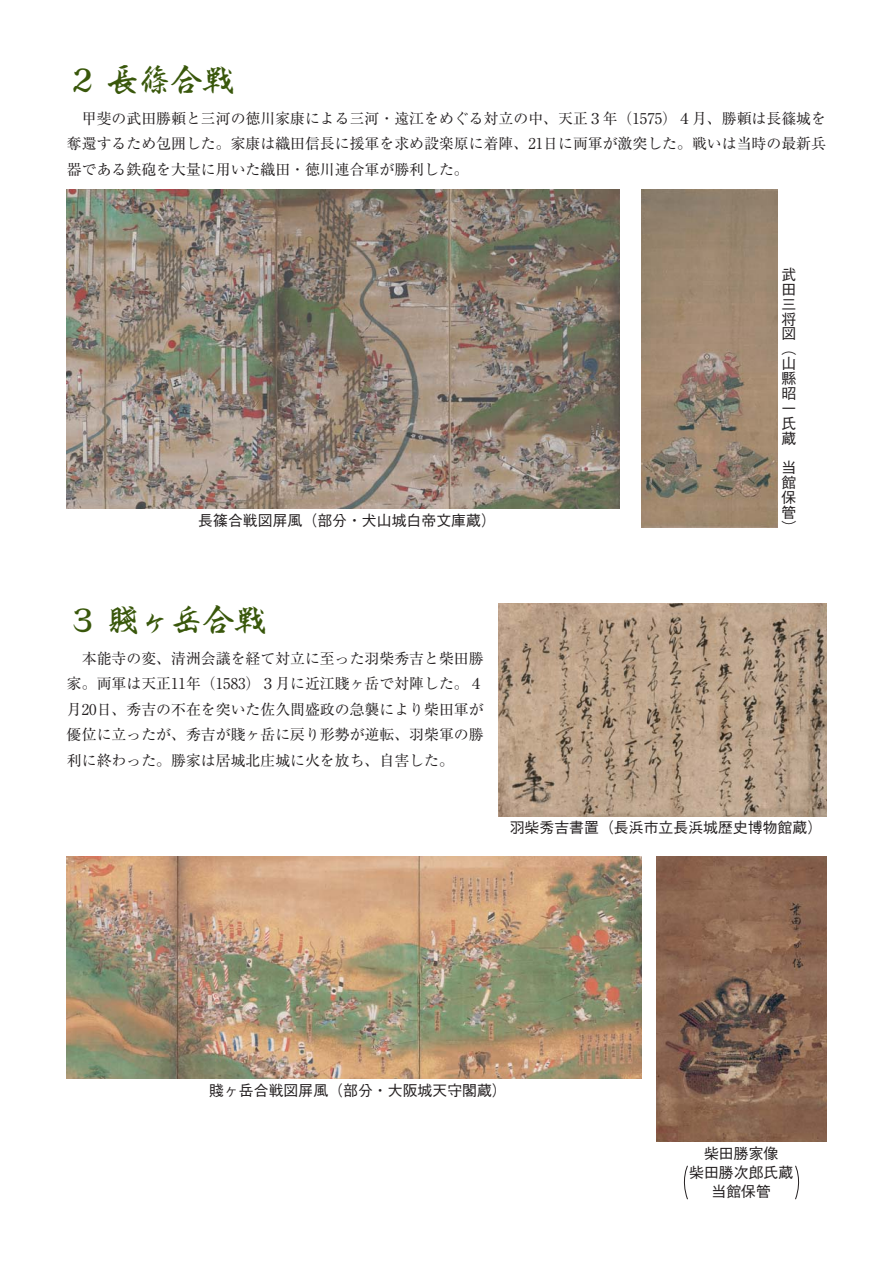
<style>
.page{position:relative;width:893px;height:1263px;background:#fff}
.page>*{position:absolute;margin:0;border:0;box-sizing:border-box;transform-origin:0 0}
.t1{font:31.95px "Kaku Gyo Std Medium 90 pv RKSJ H";color:#39570b}
.t2{font:14.85px/25.5px "Ryumin Pr 6 Regular 90 pv RKSJ H";color:#231f20;text-align:justify}
.t3{font:14.85px/19.2px "Gothic BBB Pr 6 Medium 90 pv RKSJ H";color:#231f20;text-align:center}
.t4{font:14.85px/14.9px "Gothic BBB Pr 6 Medium 90 pv RKSJ V";color:#231f20;text-align:justify}
</style>
<div class="page">
<img style="left:641px;top:189px;width:136px;height:338px">
<img style="left:67px;top:189px;width:553px;height:319px">
<img style="left:657px;top:857px;width:169px;height:285px">
<img style="left:67px;top:856px;width:575px;height:222px">
<img style="left:499px;top:604px;width:327px;height:212px">
<svg style="left:683px;top:1165px;width:5px;height:35px"></svg>
<svg style="left:795px;top:1165px;width:5px;height:35px"></svg>
<h1 class="t1" style="left:67px;top:68px;width:169px">２長篠合戦</h1>
<p class="t2" style="left:67px;top:107px;width:760px">　甲斐の武田勝頼と三河の徳川家康による三河・遠江をめぐる対立の中、天正３年（1575）４月、勝頼は長篠城を奪還するため包囲した。家康は織田信長に援軍を求め設楽原に着陣、21日に両軍が激突した。戦いは当時の最新兵器である鉄砲を大量に用いた織田・徳川連合軍が勝利した。</p>
<p class="t3" style="left:198px;top:512px;width:299px">長篠合戦図屏風（部分・犬山城白帝文庫蔵）</p>
<p class="t4" style="left:781px;top:269px;width:16px">武田三将図（山縣昭一氏蔵</p>
<p class="t4" style="left:781px;top:462px;width:16px">当館保管）</p>
<h1 class="t1" style="left:67px;top:608px;width:201px">３賤ヶ岳合戦</h1>
<p class="t2" style="left:67px;top:647px;width:418px">　本能寺の変、清洲会議を経て対立に至った羽柴秀吉と柴田勝家。両軍は天正11年（1583）３月に近江賤ヶ岳で対陣した。４月20日、秀吉の不在を突いた佐久間盛政の急襲により柴田軍が優位に立ったが、秀吉が賤ヶ岳に戻り形勢が逆転、羽柴軍の勝利に終わった。勝家は居城北庄城に火を放ち、自害した。</p>
<p class="t3" style="left:510px;top:820px;width:314px">羽柴秀吉書置（長浜市立長浜城歴史博物館蔵）</p>
<p class="t3" style="left:209px;top:1083px;width:299px">賤ヶ岳合戦図屏風（部分・大阪城天守閣蔵）</p>
<p class="t3" style="left:689px;top:1146px;width:106px">柴田勝家像<br>柴田勝次郎氏蔵当館保管</p>
</div>
